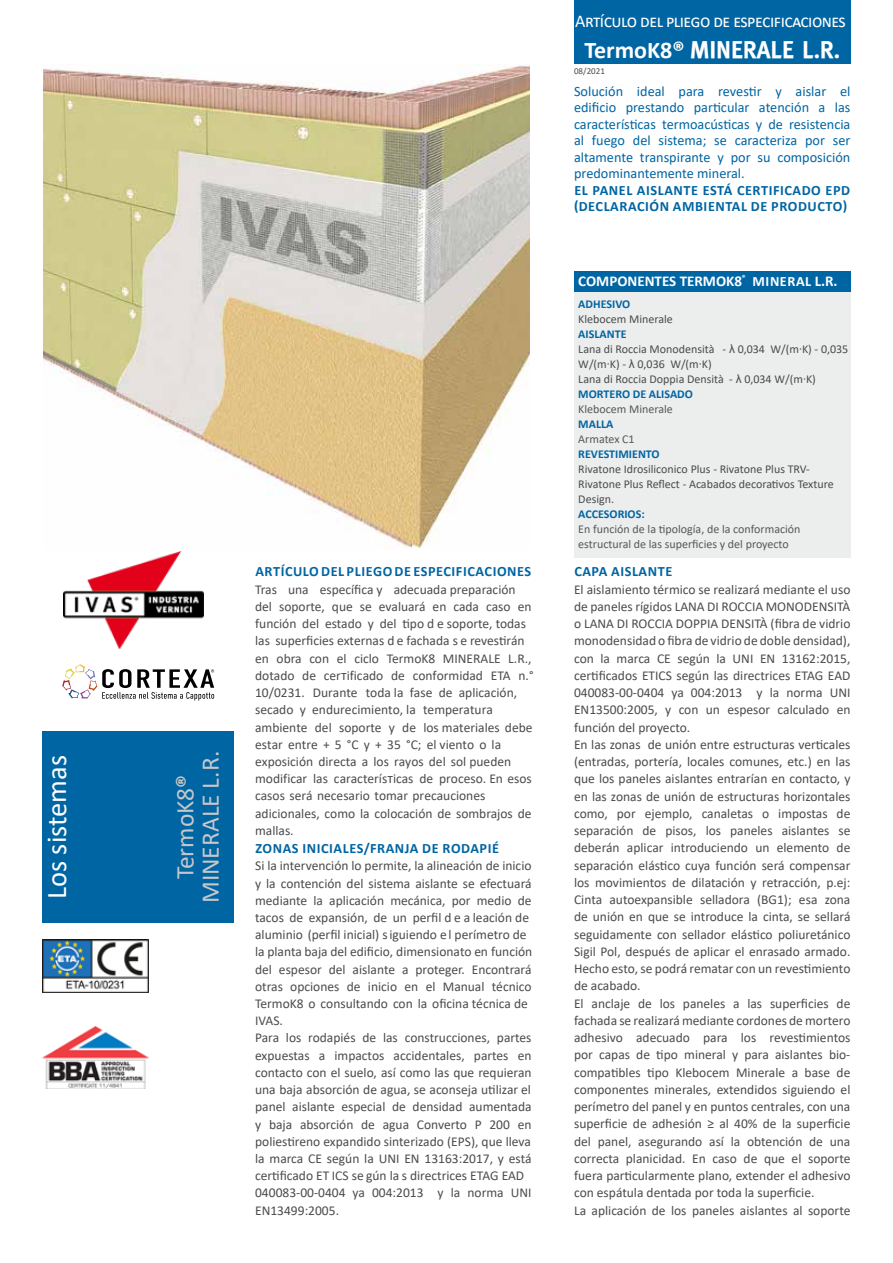
<style>
.page{position:relative;width:893px;height:1263px;background:#fff}
.page>*{position:absolute;margin:0;border:0;box-sizing:border-box;transform-origin:0 0}
.t1{font:28.5px "Calibri";color:#fff}
.t2{font:25.5px/25.5px "Calibri";color:#c6c7c8;text-align:center}
.t3{font:24px "Meta Bold Caps";color:#fff}
.t4{font:18px "Calibri";letter-spacing:-.03em;color:#fff}
.t5{font:700 15px "Calibri";color:#fff}
.t6{font:14.25px/16.5px "Calibri";color:#0065a3;text-align:justify}
.t7{font:700 14.25px/16.5px "Calibri";letter-spacing:.04em;color:#0065a3}
.t8{font:13.5px/17.2px "Calibri";color:#4b4b4d}
.t9{font:12px/15px "Calibri";color:#4b4b4d}
.t10{font:12px/15px "Calibri";color:#58585a}
.t11{font:700 12px "Calibri";color:#0065a3}
.t12{font:9px "Calibri";color:#4b4b4d}
.s1{font-weight:700}
.s2{font-family:"Calibri";font-weight:700}
.s3{font-size:14.25px}
.s4{font-weight:700;color:#0065a3}
.s5{font-family:"Arial"}
</style>
<div class="page">
<div style="left:43px;top:731px;width:191px;height:192px;background:#0065a3"></div>
<div style="left:574px;top:0;width:276px;height:64px;background:#0065a3"></div>
<div style="left:574px;top:271px;width:276px;height:21px;background:#0065a3"></div>
<div style="left:574px;top:292px;width:276px;height:266px;background:#eceded"></div>
<img style="left:44px;top:64px;width:486px;height:484px">
<img style="left:43px;top:940px;width:106px;height:52px">
<img style="left:43px;top:1026px;width:106px;height:62px">
<img style="left:64px;top:551px;width:140px;height:97px">
<svg style="left:62px;top:664px;width:152px;height:37px"></svg>
<h1 class="t1" style="left:37px;top:899px;width:146px;rotate:-90deg">Los sistemas</h1>
<h2 class="t2" style="left:172px;top:903px;width:154px;rotate:-90deg">TermoK8<span class="s1">®<br></span>MINERALE L.R.</h2>
<p class="t7" style="left:255px;top:563px;width:277px">ARTÍCULODEL PLIEGODE ESPECIFICACIONES</p>
<p class="t8" style="left:255px;top:580px;width:280px">Tras una específica y adecuada preparación del soporte, que se evaluará en cada caso en función del estado y del tipo d e soporte, todas las superficies externas d e fachada s e revestirán en obra con el ciclo TermoK8 MINERALE L.R., dotado de certificado de conformidad ETA n.° 10/0231. Durante toda la fase de aplicación, secado y endurecimiento, la temperatura ambiente del soporte y de los materiales debe estar entre + 5 °C y + 35 °C; el viento o la exposición directa a los rayos del sol pueden modificar las características de proceso. En esos casos será necesario tomar precauciones adicionales, como la colocación de sombrajos de mallas.</p>
<p class="t7" style="left:255px;top:839px;width:245px">ZONAS INICIALES/FRANJA DE RODAPIÉ</p>
<p class="t8" style="left:255px;top:857px;width:279px">Si la intervención lo permite, la alineación de inicio y la contención del sistema aislante se efectuará mediante la aplicación mecánica, por medio de tacos de expansión, de un perfil d e a leación de aluminio (perfil inicial) siguiendo el perímetro de la planta baja del edificio, dimensionato en función del espesor del aislante a proteger. Encontrará otras opciones de inicio en el Manual técnico TermoK8 o consultando con la oficina técnica de IVAS.<br>Para los rodapiés de las construcciones, partes expuestas a impactos accidentales, partes en contacto con el suelo, así como las que requieran una baja absorción de agua, se aconseja utilizar el panel aislante especial de densidad aumentada y baja absorción de agua Converto P 200 en poliestireno expandido sinterizado (EPS), que lleva la marca CE según la UNI EN 13163:2017, y está certificado ET ICS se gún la s directrices ETAG EAD 040083-00-0404 ya 004:2013 y la norma UNI EN13499:2005.</p>
<h3 class="t4" style="left:575px;top:9px;width:272px">Artículo del pliego de especificaciones</h3>
<h3 class="t3" style="left:584px;top:36px;width:257px"><span class="s2">TermoK8®</span> MINERALE L.R.</h3>
<p class="t12" style="left:574px;top:64px;width:32px">08/2021</p>
<p class="t6" style="left:574px;top:82px;width:278px">Solución ideal para revestir y aislar el edificio prestando particular atención a las características termoacústicas y de resistencia al fuego del sistema; se caracteriza por ser altamente transpirante y por su composición predominantemente mineral.</p>
<p class="t7" style="left:574px;top:182px;width:278px">EL PANEL AISLANTE ESTÁ CERTIFICADO EPD (DECLARACIÓN AMBIENTAL DE PRODUCTO)</p>
<p class="t5" style="left:578px;top:270px;width:261px">COMPONENTES TERMOK8<sup>®</sup> <span class="s3">MINERAL</span> L.R.</p>
<p class="t11" style="left:578px;top:296px;width:53px">ADHESIVO</p>
<p class="t9" style="left:578px;top:311px;width:96px">Klebocem Minerale</p>
<p class="t9" style="left:578px;top:326px;width:272px"><span class="s4">AISLANTE<br></span>Lana di Roccia Monodensità - <span class="s5">λ</span> 0,034 W/(m·K) - 0,035<br>W/(m·K) - <span class="s5">λ</span> 0,036 W/(m·K)<br>Lana di Roccia Doppia Densità - <span class="s5">λ</span> 0,034 W/(m·K)<br><span class="s4">MORTERO DE ALISADO</span></p>
<p class="t10" style="left:578px;top:401px;width:96px">Klebocem Minerale</p>
<p class="t11" style="left:578px;top:416px;width:37px">MALLA</p>
<p class="t10" style="left:578px;top:431px;width:58px">Armatex C1</p>
<p class="t11" style="left:578px;top:446px;width:83px">REVESTIMIENTO</p>
<p class="t9" style="left:578px;top:461px;width:257px">Rivatone Idrosiliconico Plus - Rivatone Plus TRV-<br>Rivatone Plus Reflect - Acabados decorativos Texture<br>Design.</p>
<p class="t11" style="left:578px;top:506px;width:68px">ACCESORIOS:</p>
<p class="t10" style="left:578px;top:521px;width:224px">En función de la tipología, de la conformación estructural de las superficies y del proyecto</p>
<p class="t7" style="left:574px;top:563px;width:100px">CAPA AISLANTE</p>
<p class="t8" style="left:574px;top:580px;width:278px">El aislamiento térmico se realizará mediante el uso de paneles rígidos LANA DI ROCCIA MONODENSITÀ o LANA DI ROCCIA DOPPIA DENSITÀ (fibra de vidrio monodensidad o fibra de vidrio de doble densidad), con la marca CE según la UNI EN 13162:2015, certificados ETICS según las directrices ETAG EAD 040083-00-0404 ya 004:2013 y la norma UNI EN13500:2005, y con un espesor calculado en función del proyecto.<br>En las zonas de unión entre estructuras verticales (entradas, portería, locales comunes, etc.) en las que los paneles aislantes entrarían en contacto, y en las zonas de unión de estructuras horizontales como, por ejemplo, canaletas o impostas de separación de pisos, los paneles aislantes se deberán aplicar introduciendo un elemento de separación elástico cuya función será compensar los movimientos de dilatación y retracción, p.ej:<br>Cinta autoexpansible selladora (BG1); esa zona de unión en que se introduce la cinta, se sellará seguidamente con sellador elástico poliuretánico Sigil Pol, después de aplicar el enrasado armado.<br>Hecho esto, se podrá rematar con un revestimiento de acabado.<br>El anclaje de los paneles a las superficies de fachada se realizará mediante cordones de mortero adhesivo adecuado para los revestimientos por capas de tipo mineral y para aislantes bio&shy;compatibles tipo Klebocem Minerale a base de componentes minerales, extendidos siguiendo el perímetro del panel y en puntos centrales, con una superficie de adhesión ≥ al 40% de la superficie del panel, asegurando así la obtención de una correcta planicidad. En caso de que el soporte fuera particularmente plano, extender el adhesivo con espátula dentada por toda la superficie.<br>La aplicación de los paneles aislantes al soporte</p>
</div>
